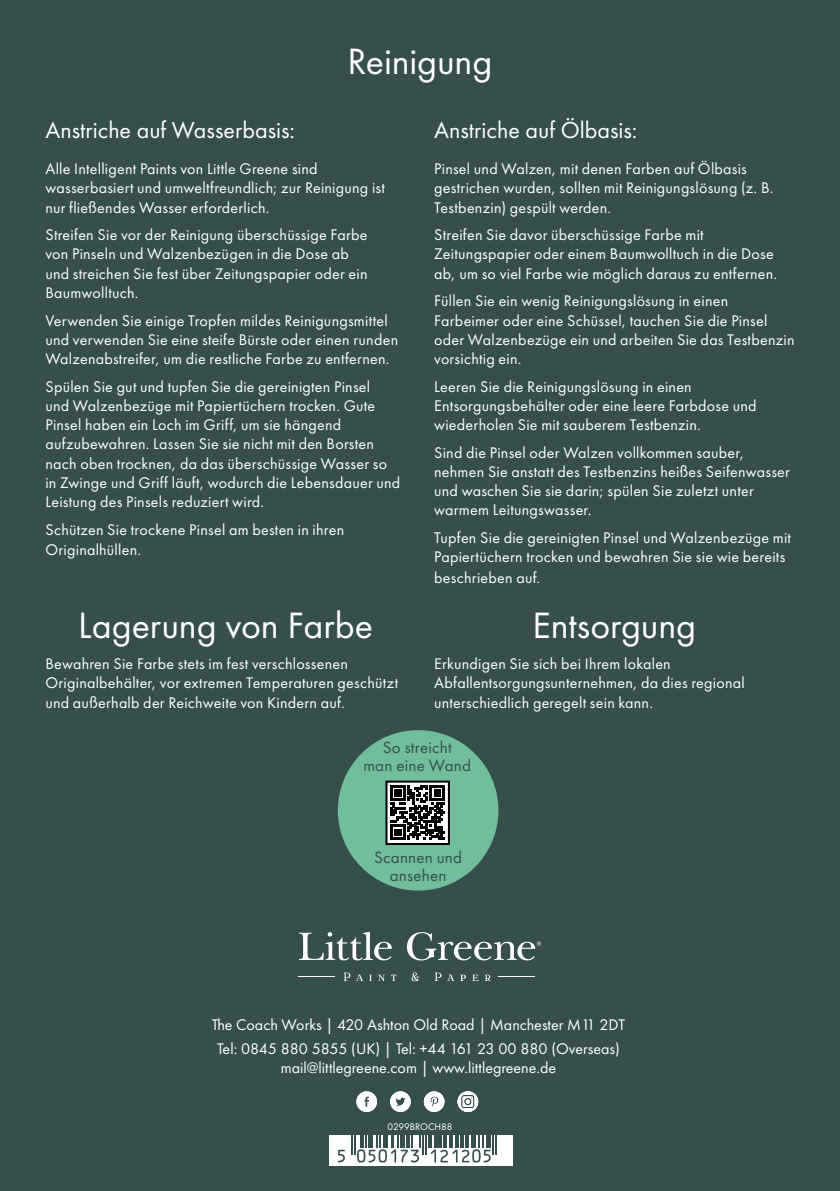
<style>
.page{position:relative;width:840px;height:1191px;background:#fff}
.page>*{position:absolute;margin:0;border:0;box-sizing:border-box;transform-origin:0 0}
.t1{font:38px "Futura PT";letter-spacing:-.005em;color:#fff}
.t2{font:24px "Futura PT";color:#fff}
.t3{font:17px/18px "Futura PT";letter-spacing:.015em;color:#364f4c;text-align:center}
.t4{font:16px/19.2px "Futura PT";letter-spacing:.015em;color:#fff}
.t5{font:10px "Futura PT";color:#fff}
</style>
<div class="page">
<div style="left:0;top:0;width:839px;height:1191px;background:#364f4c"></div>
<svg style="left:299px;top:931px;width:92px;height:29px"></svg>
<svg style="left:343px;top:972px;width:7px;height:9px"></svg>
<svg style="left:356px;top:974px;width:7px;height:7px"></svg>
<svg style="left:378px;top:974px;width:6px;height:7px"></svg>
<svg style="left:391px;top:974px;width:5px;height:7px"></svg>
<svg style="left:411px;top:972px;width:8px;height:9px"></svg>
<svg style="left:434px;top:972px;width:7px;height:9px"></svg>
<svg style="left:447px;top:974px;width:7px;height:7px"></svg>
<svg style="left:460px;top:974px;width:5px;height:7px"></svg>
<svg style="left:472px;top:974px;width:6px;height:7px"></svg>
<svg style="left:485px;top:974px;width:5px;height:7px"></svg>
<hr style="left:298px;top:976px;width:37px;height:1px;background:#fff">
<hr style="left:498px;top:976px;width:36px;height:1px;background:#fff">
<svg style="left:406px;top:932px;width:135px;height:28px"></svg>
<div style="left:337px;top:730px;width:161px;height:160px;background:#70bf9a;border-radius:50%"></div>
<div style="left:386px;top:781px;width:62px;height:63px;background:#fff"></div>
<svg style="left:390px;top:785px;width:54px;height:55px"></svg>
<div style="left:385px;top:780px;width:64px;height:65px;border:2px solid #000"></div>
<svg style="left:457px;top:1091px;width:21px;height:21px"></svg>
<svg style="left:356px;top:1091px;width:21px;height:21px"></svg>
<svg style="left:390px;top:1091px;width:20px;height:21px"></svg>
<svg style="left:423px;top:1091px;width:21px;height:21px"></svg>
<div style="left:329px;top:1134px;width:184px;height:31px;background:#fff"></div>
<svg style="left:337px;top:1149px;width:8px;height:13px"></svg>
<svg style="left:351px;top:1134px;width:139px;height:28px"></svg>
<hr style="left:486px;top:1134px;width:4px;height:13px;background:#364f4c">
<hr style="left:492px;top:1134px;width:2px;height:21px;background:#364f4c">
<hr style="left:495px;top:1134px;width:2px;height:21px;background:#364f4c">
<h1 class="t1" style="left:347px;top:39px;width:146px">Reinigung</h1>
<h2 class="t2" style="left:45px;top:116px;width:251px">Anstriche auf Wasserbasis:</h2>
<p class="t4" style="left:45px;top:159px;width:341px">Alle Intelligent Paints von Little Greene sind wasserbasiert und umweltfreundlich; zur Reinigung ist nur fließendes Wasser erforderlich.</p>
<p class="t4" style="left:45px;top:225px;width:323px">Streifen Sie vor der Reinigung überschüssige Farbe von Pinseln und Walzenbezügen in die Dose ab und streichen Sie fest über Zeitungspapier oder ein Baumwolltuch.</p>
<p class="t4" style="left:45px;top:310px;width:354px">Verwenden Sie einige Tropfen mildes Reinigungsmittel und verwenden Sie eine steife Bürste oder einen runden<br>Walzenabstreifer, um die restliche Farbe zu entfernen.</p>
<p class="t4" style="left:45px;top:377px;width:356px">Spülen Sie gut und tupfen Sie die gereinigten Pinsel<br>und Walzenbezüge mit Papiertüchern trocken. Gute Pinsel haben ein Loch im Griff, um sie hängend aufzubewahren. Lassen Sie sie nicht mit den Borsten nach oben trocknen, da das überschüssige Wasser so in Zwinge und Griff läuft, wodurch die Lebensdauer und Leistung des Pinsels reduziert wird.</p>
<p class="t4" style="left:45px;top:519px;width:300px;line-height:20.4px">Schützen Sie trockene Pinsel am besten in ihren<br>Originalhüllen.</p>
<h1 class="t1" style="left:78px;top:603px;width:296px">Lagerung von Farbe</h1>
<p class="t4" style="left:45px;top:653px;width:354px;line-height:19.8px">Bewahren Sie Farbe stets im fest verschlossenen<br>Originalbehälter, vor extremen Temperaturen geschützt und außerhalb der Reichweite von Kindern auf.</p>
<h2 class="t2" style="left:434px;top:116px;width:204px">Anstriche auf Ölbasis:</h2>
<p class="t4" style="left:434px;top:159px;width:340px">Pinsel und Walzen, mit denen Farben auf Ölbasis gestrichen wurden, sollten mit Reinigungslösung (z. B.<br>Testbenzin) gespült werden.</p>
<p class="t4" style="left:434px;top:225px;width:344px">Streifen Sie davor überschüssige Farbe mit<br>Zeitungspapier oder einem Baumwolltuch in die Dose ab, um so viel Farbe wie möglich daraus zu entfernen.</p>
<p class="t4" style="left:434px;top:291px;width:362px">Füllen Sie ein wenig Reinigungslösung in einen Farbeimer oder eine Schüssel, tauchen Sie die Pinsel oder Walzenbezüge ein und arbeiten Sie das Testbenzin vorsichtig ein.</p>
<p class="t4" style="left:434px;top:377px;width:324px">Leeren Sie die Reinigungslösung in einen<br>Entsorgungsbehälter oder eine leere Farbdose und wiederholen Sie mit sauberem Testbenzin.</p>
<p class="t4" style="left:434px;top:443px;width:357px">Sind die Pinsel oder Walzen vollkommen sauber, nehmen Sie anstatt des Testbenzins heißes Seifenwasser und waschen Sie sie darin; spülen Sie zuletzt unter warmem Leitungswasser.</p>
<p class="t4" style="left:434px;top:528px;width:358px;line-height:19.8px">Tupfen Sie die gereinigten Pinsel und Walzenbezüge mit<br>Papiertüchern trocken und bewahren Sie sie wie bereits beschrieben auf.</p>
<h1 class="t1" style="left:532px;top:603px;width:165px">Entsorgung</h1>
<p class="t4" style="left:434px;top:653px;width:312px;line-height:19.8px">Erkundigen Sie sich bei Ihrem lokalen<br>Abfallentsorgungsunternehmen, da dies regional unterschiedlich geregelt sein kann.</p>
<p class="t3" style="left:363px;top:738px;width:109px">So streicht<br>man eine Wand</p>
<p class="t3" style="left:374px;top:848px;width:89px">Scannen und ansehen</p>
<p class="t4" style="left:211px;top:1012px;width:415px;line-height:24.4px;text-align:center">The Coach Works | 420 Ashton Old Road | Manchester M11 2DT<br>Tel: 0845 880 5855 (UK) | Tel: +44 161 23 00 880 (Overseas)</p>
<p class="t4" style="left:281px;top:1058px;width:277px">mail@littlegreene.com | www.littlegreene.de</p>
<p class="t5" style="left:387px;top:1120px;width:67px">0299BROCH88</p>
</div>
